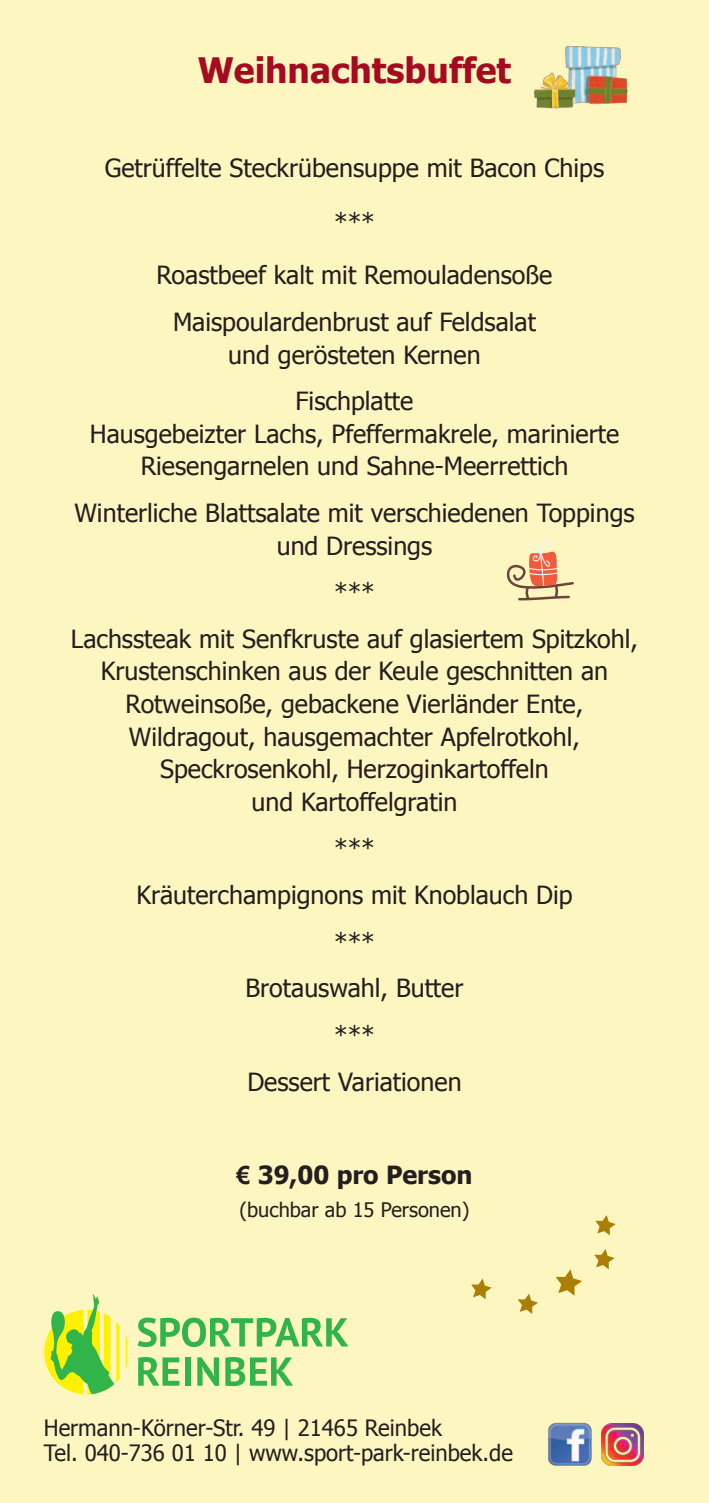
<style>
.page{position:relative;width:709px;height:1503px;background:#fff}
.page>*{position:absolute;margin:0;border:0;box-sizing:border-box;transform-origin:0 0}
.t1{font:700 35px "Tahoma";color:#a40a20}
.t2{font:25px/32.5px "Tahoma";color:#231f20;text-align:center}
.t3{font:700 25px "Tahoma";color:#231f20}
.t4{font:22.5px/25px "Tahoma";color:#231f20}
.t5{font:20px "Tahoma";color:#231f20}
.s1{font-family:"Arial"}
</style>
<div class="page">
<div style="left:0;top:0;width:709px;height:1502px;background:#fef6c0"></div>
<svg style="left:506px;top:541px;width:68px;height:59px"></svg>
<svg style="left:595px;top:1215px;width:20px;height:20px"></svg>
<svg style="left:471px;top:1278px;width:20px;height:21px"></svg>
<svg style="left:594px;top:1249px;width:20px;height:20px"></svg>
<svg style="left:556px;top:1269px;width:26px;height:26px"></svg>
<svg style="left:517px;top:1293px;width:21px;height:20px"></svg>
<img style="left:534px;top:45px;width:94px;height:64px">
<svg style="left:137px;top:1317px;width:211px;height:29px"></svg>
<svg style="left:138px;top:1357px;width:41px;height:28px"></svg>
<div style="left:186px;top:1357px;width:5px;height:28px;background:#31b44a"></div>
<svg style="left:197px;top:1357px;width:22px;height:28px"></svg>
<svg style="left:225px;top:1357px;width:68px;height:29px"></svg>
<svg style="left:126px;top:1336px;width:1px;height:32px"></svg>
<svg style="left:44px;top:1294px;width:76px;height:100px"></svg>
<img style="left:548px;top:1422px;width:44px;height:44px">
<img style="left:601px;top:1423px;width:42px;height:42px">
<h1 class="t1" style="left:198px;top:48px;width:315px">Weihnachtsbuffet</h1>
<p class="t2" style="left:105px;top:140px;width:501px;line-height:53.8px">Getrüffelte Steckrübensuppe mit Bacon Chips ***<br>Roastbeef kalt mit Remouladensoße</p>
<p class="t2" style="left:173px;top:305px;width:364px">Maispoulardenbrust auf Feldsalat und gerösteten Kernen</p>
<p class="t2" style="left:90px;top:384px;width:531px">Fischplatte<br>Hausgebeizter Lachs, Pfeffermakrele, marinierte<br>Riesengarnelen und Sahne-Meerrettich</p>
<p class="t2" style="left:74px;top:496px;width:561px">Winterliche Blattsalate mit verschiedenen Toppings und Dressings</p>
<p class="t2" style="left:71px;top:568px;width:568px;line-height:46.8px">***<br>Lachssteak mit Senfkruste auf glasiertem Spitzkohl,</p>
<p class="t2" style="left:101px;top:654px;width:509px">Krustenschinken aus der Keule geschnitten an Rotweinsoße, gebackene Vierländer Ente, Wildragout, hausgemachter Apfelrotkohl, Speckrosenkohl, Herzoginkartoffeln<br>und Kartoffelgratin</p>
<p class="t2" style="left:136px;top:824px;width:438px;line-height:46.8px">***<br>Kräuterchampignons mit Knoblauch Dip ***<br>Brotauswahl, Butter<br>***<br>Dessert Variationen</p>
<p class="t3" style="left:236px;top:1159px;width:237px"><span class="s1">€</span> 39,00 pro Person</p>
<p class="t5" style="left:239px;top:1196px;width:231px">(buchbar ab 15 Personen)</p>
<p class="t4" style="left:44px;top:1414px;width:470px">Hermann-Körner-Str. 49 | 21465 Reinbek<br>Tel. 040-736 01 10 | www.sport-park-reinbek.de</p>
</div>
